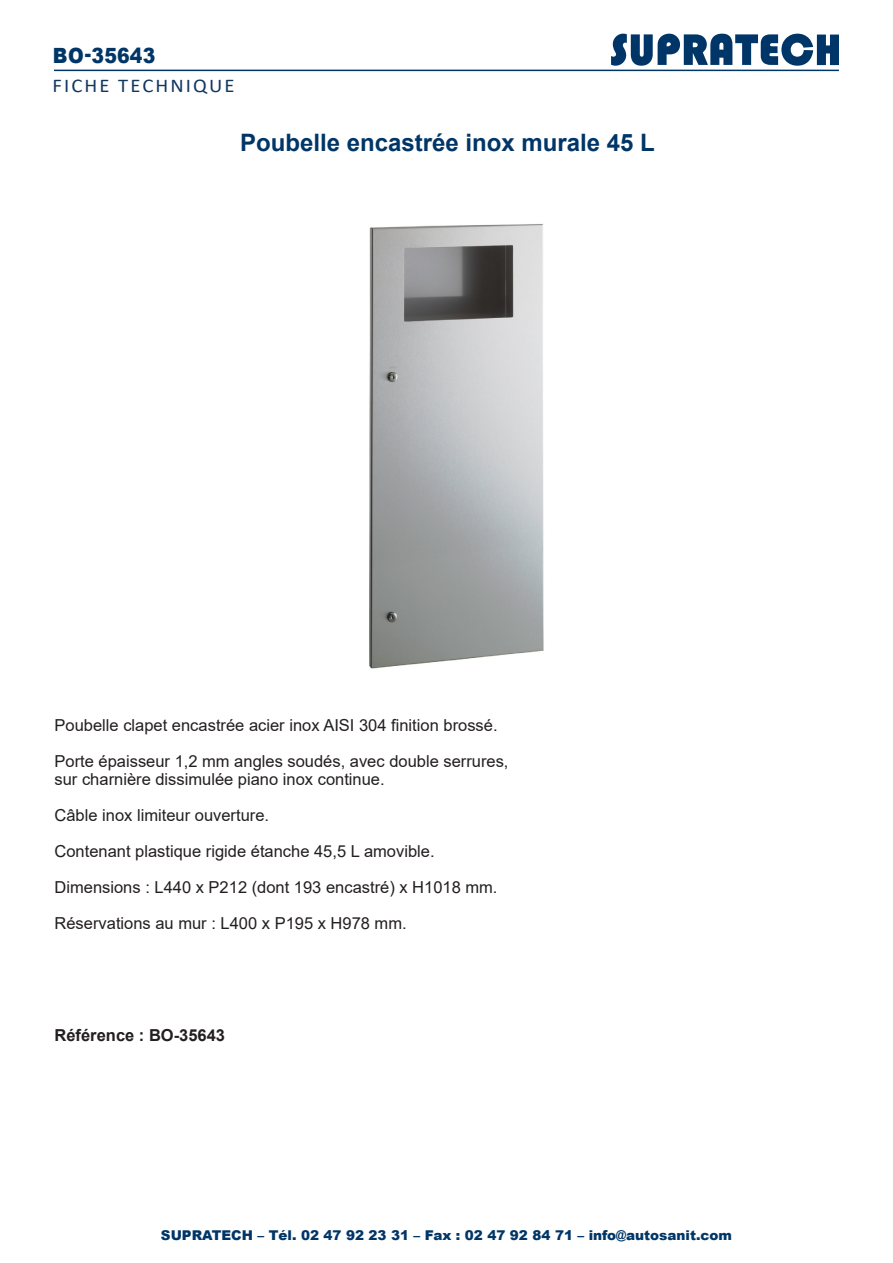
<style>
.page{position:relative;width:893px;height:1263px;background:#fff}
.page>*{position:absolute;margin:0;border:0;box-sizing:border-box;transform-origin:0 0}
.t1{font:700 24px "Arial";color:#003667}
.t2{font:900 21px "Arial";letter-spacing:.015em;color:#003667;scale:.9 1}
.t3{font:19.5px "Calibri";letter-spacing:.1em;color:#113861;scale:1.06 1}
.t4{font:16.5px "Arial";color:#231f20}
.t5{font:700 16.5px "Arial";color:#231f20}
.t6{font:900 13.5px "Arial";color:#003667}
</style>
<div class="page">
<svg style="left:611px;top:34px;width:228px;height:32px"></svg>
<hr style="left:54px;top:70px;width:785px;height:1px;background:#003667">
<img style="left:369px;top:224px;width:175px;height:445px">
<p class="t2" style="left:53px;top:40px;width:116px">BO-35643</p>
<p class="t3" style="left:53px;top:72px;width:173px">FICHE TECHNIQUE</p>
<p class="t1" style="left:240px;top:126px;width:416px">Poubelle encastrée inox murale 45 L</p>
<p class="t4" style="left:55px;top:713px;width:445px">Poubelle clapet encastrée acier inox AISI 304 finition brossé.</p>
<p class="t4" style="left:55px;top:749px;width:455px">Porte épaisseur 1,2 mm angles soudés, avec double serrures,</p>
<p class="t4" style="left:55px;top:767px;width:332px">sur charnière dissimulée piano inox continue.</p>
<p class="t4" style="left:55px;top:803px;width:216px">Câble inox limiteur ouverture.</p>
<p class="t4" style="left:55px;top:839px;width:382px">Contenant plastique rigide étanche 45,5 L amovible.</p>
<p class="t4" style="left:55px;top:875px;width:444px">Dimensions : L440 x P212 (dont 193 encastré) x H1018 mm.</p>
<p class="t4" style="left:55px;top:911px;width:354px">Réservations au mur : L400 x P195 x H978 mm.</p>
<p class="t5" style="left:55px;top:1024px;width:172px">Référence : BO-35643</p>
<p class="t6" style="left:161px;top:1225px;width:572px">SUPRATECH – Tél. 02 47 92 23 31 – Fax : 02 47 92 84 71 – info@autosanit.com</p>
</div>
